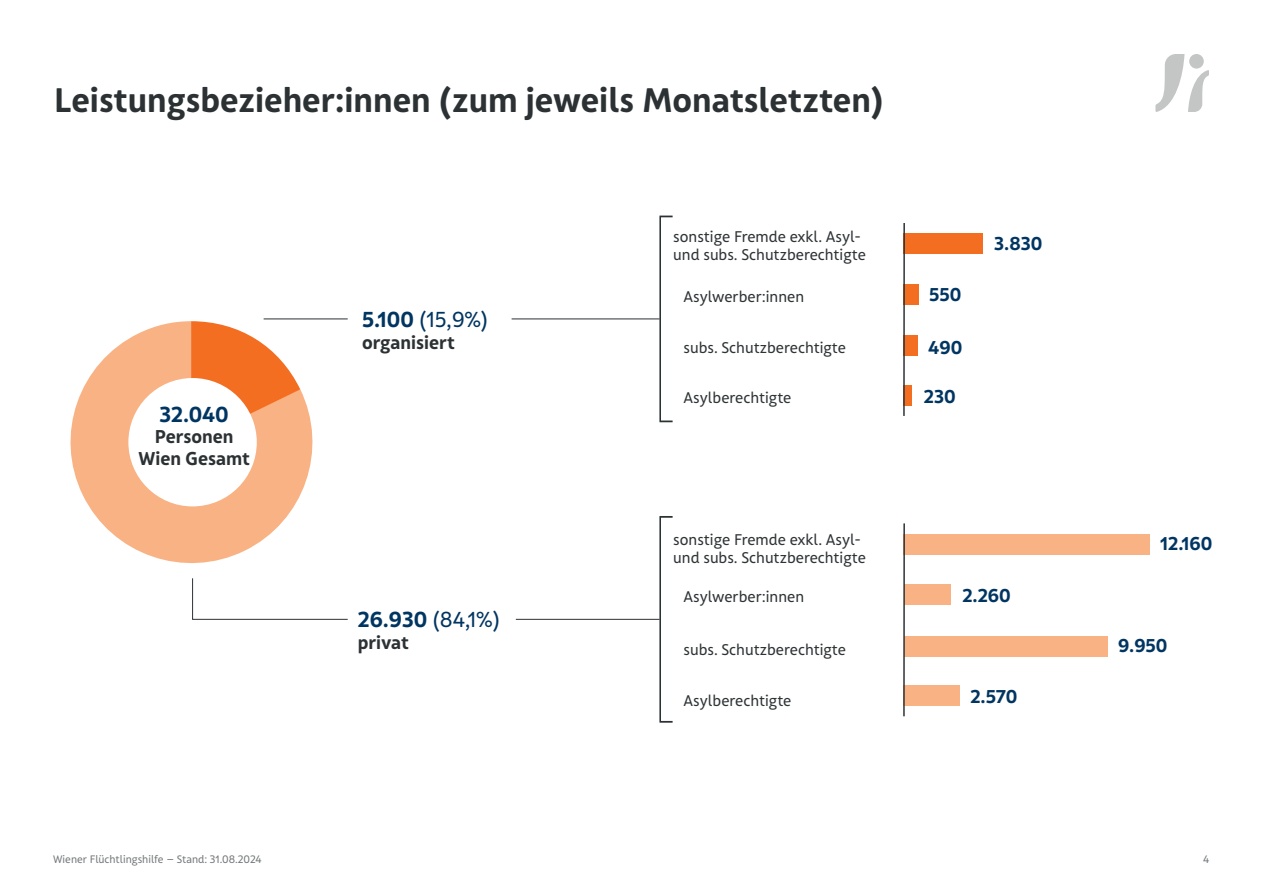
<style>
.page{position:relative;width:1263px;height:893px;background:#fff}
.page>*{position:absolute;margin:0;border:0;box-sizing:border-box;transform-origin:0 0}
.t1{font:700 33px "FSW Sans Pro";color:#2c3133}
.t2{font:21px "FSW Sans Pro";color:#003562}
.t3{font:700 21px "FSW Sans Pro";color:#003562}
.t4{font:700 18px/21.6px "FSW Sans Pro";color:#2c3133;text-align:center}
.t5{font:700 18px "FSW Sans Pro";color:#003562}
.t6{font:15px/18px "FSW Sans Pro";color:#2e3335}
.t7{font:10.5px "FSW Sans Pro";color:#75797b}
.s1{font-weight:700}
</style>
<div class="page">
<svg style="left:1155px;top:54px;width:54px;height:58px"></svg>
<svg style="left:70px;top:321px;width:243px;height:243px;fill:#f9b283"></svg>
<svg style="left:191px;top:321px;width:109px;height:122px"></svg>
<div style="left:903px;top:285px;width:16px;height:20px;background:#f36e21"></div>
<div style="left:903px;top:336px;width:15px;height:20px;background:#f36e21"></div>
<div style="left:903px;top:385px;width:9px;height:20px;background:#f36e21"></div>
<div style="left:903px;top:234px;width:80px;height:20px;background:#f36e21"></div>
<div style="left:904px;top:584px;width:47px;height:20px;background:#f9b283"></div>
<div style="left:904px;top:636px;width:203px;height:20px;background:#f9b283"></div>
<div style="left:903px;top:686px;width:57px;height:20px;background:#f9b283"></div>
<div style="left:903px;top:534px;width:246px;height:20px;background:#f9b283"></div>
<div style="left:128px;top:378px;width:129px;height:128px;background:#fff;border-radius:50%"></div>
<hr style="left:264px;top:319px;width:84px;height:1px;background:#2c3133">
<svg style="left:192px;top:578px;width:156px;height:42px"></svg>
<hr style="left:903px;top:223px;width:2px;height:193px;background:#2e3335">
<hr style="left:903px;top:523px;width:2px;height:193px;background:#2e3335">
<svg style="left:659px;top:215px;width:14px;height:207px"></svg>
<hr style="left:512px;top:319px;width:148px;height:1px;background:#2c3133">
<svg style="left:659px;top:516px;width:14px;height:207px"></svg>
<hr style="left:516px;top:619px;width:144px;height:1px;background:#2c3133">
<h1 class="t1" style="left:54px;top:79px;width:831px">Leistungsbezieher:innen (zum jeweils Monatsletzten)</h1>
<h2 class="t3" style="left:160px;top:401px;width:71px">32.040</h2>
<p class="t4" style="left:139px;top:426px;width:113px">Personen<br>Wien Gesamt</p>
<h2 class="t2" style="left:362px;top:307px;width:128px"><span class="s1">5.100</span> (15,9%)</h2>
<p class="t4" style="left:362px;top:331px;width:94px">organisiert</p>
<h2 class="t2" style="left:358px;top:607px;width:144px"><span class="s1">26.930</span> (84,1%)</h2>
<p class="t4" style="left:358px;top:631px;width:53px">privat</p>
<p class="t6" style="left:673px;top:228px;width:194px">sonstige Fremde exkl. Asyl&shy;und subs. Schutzberechtigte</p>
<p class="t5" style="left:994px;top:232px;width:50px">3.830</p>
<p class="t6" style="left:683px;top:288px;width:122px">Asylwerber:innen</p>
<p class="t6" style="left:683px;top:339px;width:164px">subs. Schutzberechtigte</p>
<p class="t5" style="left:929px;top:283px;width:34px">550</p>
<p class="t5" style="left:928px;top:336px;width:36px">490</p>
<p class="t6" style="left:683px;top:388px;width:109px">Asylberechtigte</p>
<p class="t5" style="left:924px;top:385px;width:33px">230</p>
<p class="t6" style="left:673px;top:531px;width:194px">sonstige Fremde exkl. Asyl&shy;und subs. Schutzberechtigte</p>
<p class="t6" style="left:683px;top:588px;width:122px">Asylwerber:innen</p>
<p class="t6" style="left:683px;top:641px;width:164px">subs. Schutzberechtigte</p>
<p class="t6" style="left:683px;top:691px;width:109px">Asylberechtigte</p>
<p class="t5" style="left:962px;top:584px;width:50px">2.260</p>
<p class="t5" style="left:970px;top:685px;width:48px">2.570</p>
<p class="t5" style="left:1160px;top:532px;width:53px">12.160</p>
<p class="t5" style="left:1118px;top:635px;width:51px">9.950</p>
<p class="t7" style="left:53px;top:853px;width:210px">Wiener Flüchtlingshilfe – Stand: 31.08.2024</p>
<p class="t7" style="left:1203px;top:853px;width:8px">4</p>
</div>
